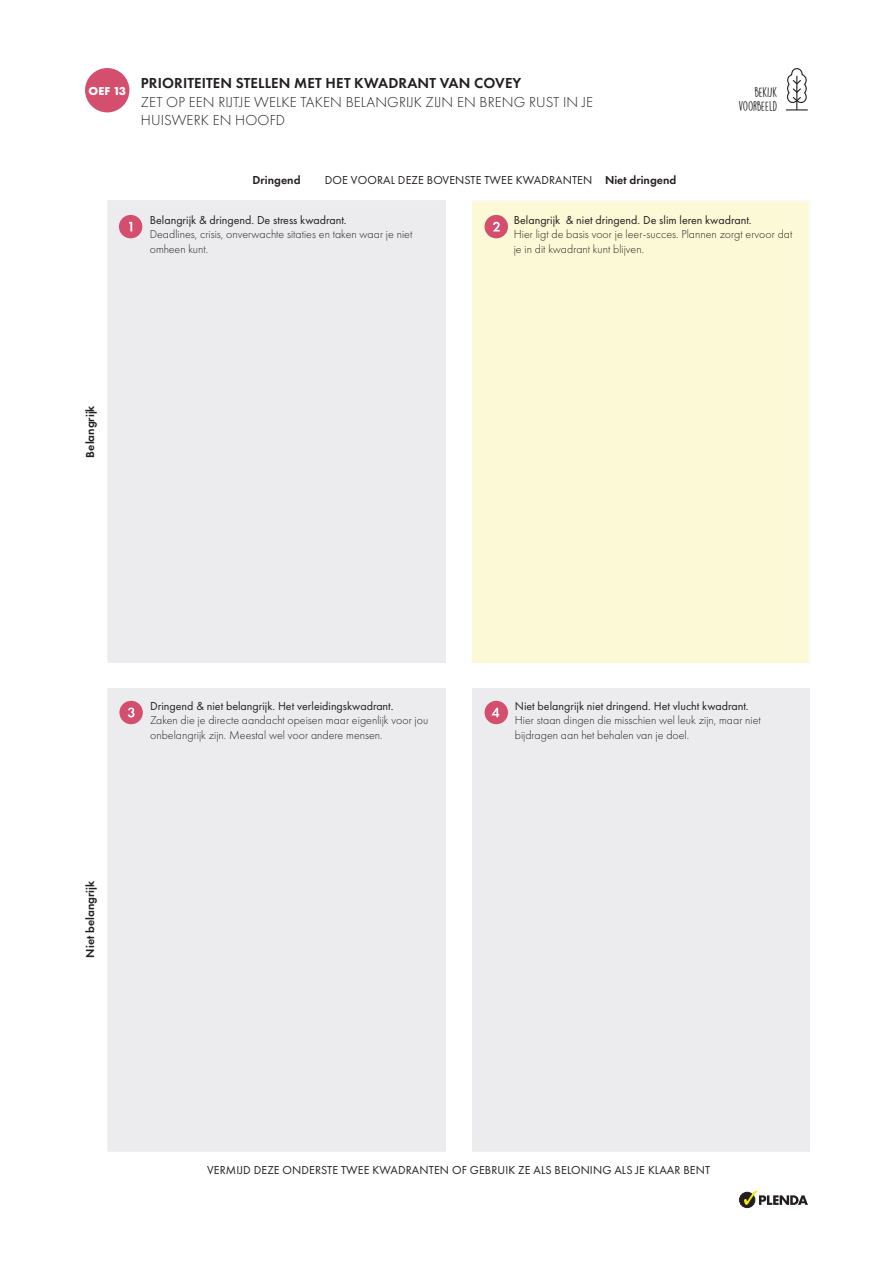
<style>
.page{position:relative;width:893px;height:1263px;background:#fff}
.page>*{position:absolute;margin:0;border:0;box-sizing:border-box;transform-origin:0 0}
.t1{font:300 15px/18.8px "Futura PT";letter-spacing:.01em;color:#231f20}
.Titels{font:600 15px "Futura PT";letter-spacing:.01em;color:#231f20}
.Blauw_demi_-_nadruk{font:12.15px "DK Lemon Yellow Sun";letter-spacing:-.025em;color:#231f20}
.Titels-2{font:300 12px/14.4px "Futura PT";color:#231f20}
.Titels-3{font:12px "Futura PT";color:#231f20}
.Ondertitels{font:12px "Futura PT";letter-spacing:.01em;color:#231f20}
.t2{font:600 12px "Futura PT";color:#231f20}
.t3{font:700 12px "Futura PT";color:#fff}
</style>
<div class="page">
<div style="left:739px;top:1192px;width:16px;height:15px;background:#231f20;border-radius:50%"></div>
<div style="left:739px;top:1192px;width:16px;height:15px;border:1px solid #231f20;border-radius:50%"></div>
<svg style="left:744px;top:1191px;width:64px;height:14px"></svg>
<div style="left:107px;top:200px;width:703px;height:952px;background:#ececee"></div>
<div style="left:458px;top:200px;width:352px;height:476px;background:#fcfad6;border:2px solid #fbfbfb"></div>
<div style="left:485px;top:215px;width:23px;height:23px;background:#d34f6d;border-radius:50%"></div>
<svg style="left:493px;top:222px;width:7px;height:9px"></svg>
<div style="left:119px;top:215px;width:23px;height:23px;background:#d34f6d;border-radius:50%"></div>
<svg style="left:129px;top:222px;width:3px;height:9px"></svg>
<div style="left:446px;top:196px;width:25px;height:961px;background:#fff"></div>
<div style="left:485px;top:701px;width:23px;height:23px;background:#d34f6d;border-radius:50%"></div>
<svg style="left:492px;top:708px;width:7px;height:9px"></svg>
<div style="left:119px;top:701px;width:24px;height:23px;background:#d34f6d;border-radius:50%"></div>
<svg style="left:128px;top:707px;width:7px;height:10px"></svg>
<div style="left:101px;top:663px;width:713px;height:24px;background:#fff"></div>
<div style="left:85px;top:68px;width:44px;height:44px;background:#d34f6d;border-radius:50%"></div>
<svg style="left:785px;top:68px;width:23px;height:42px"></svg>
<p class="Titels" style="left:141px;top:74px;width:382px">PRIORITEITEN STELLEN MET HET KWADRANT VAN COVEY</p>
<p class="t1" style="left:141px;top:92px;width:454px">ZET OP EEN RIJTJE WELKE TAKEN BELANGRIJK ZIJN EN BRENG RUST IN JE<br>HUISWERK EN HOOFD</p>
<p class="t3" style="left:88px;top:83px;width:39px">OEF 13</p>
<p class="Blauw_demi_-_nadruk" style="left:754px;top:84px;width:24px">bekijk</p>
<p class="Blauw_demi_-_nadruk" style="left:738px;top:99px;width:40px">voorbeeld</p>
<p class="t2" style="left:253px;top:172px;width:49px">Dringend</p>
<p class="t2" style="left:605px;top:172px;width:73px">Niet dringend</p>
<p class="Ondertitels" style="left:325px;top:172px;width:269px">DOE VOORAL DEZE BOVENSTE TWEE KWADRANTEN</p>
<p class="Titels-3" style="left:514px;top:213px;width:239px">Belangrijk &amp; niet dringend. De slim leren kwadrant.</p>
<p class="Titels-2" style="left:514px;top:227px;width:280px">Hier ligt de basis voor je leer-succes. Plannen zorgt ervoor dat je in dit kwadrant kunt blijven.</p>
<p class="Titels-3" style="left:150px;top:213px;width:198px">Belangrijk &amp; dringend. De stress kwadrant.</p>
<p class="Titels-2" style="left:150px;top:227px;width:264px">Deadlines, crisis, onverwachte sitaties en taken waar je niet omheen kunt.</p>
<p class="t2" style="left:83px;top:458px;width:54px;rotate:-90deg">Belangrijk</p>
<p class="Titels-3" style="left:150px;top:699px;width:245px">Dringend &amp; niet belangrijk. Het verleidingskwadrant.</p>
<p class="Titels-2" style="left:150px;top:713px;width:280px">Zaken die je directe aandacht opeisen maar eigenlijk voor jou</p>
<p class="Titels-2" style="left:150px;top:728px;width:234px">onbelangrijk zijn. Meestal wel voor andere mensen.</p>
<p class="t2" style="left:83px;top:957px;width:78px;rotate:-90deg">Niet belangrijk</p>
<p class="Titels-3" style="left:515px;top:699px;width:235px">Niet belangrijk niet dringend. Het vlucht kwadrant.</p>
<p class="Titels-2" style="left:515px;top:713px;width:248px">Hier staan dingen die misschien wel leuk zijn, maar niet</p>
<p class="Titels-2" style="left:515px;top:728px;width:176px">bijdragen aan het behalen van je doel.</p>
<p class="Ondertitels" style="left:207px;top:1163px;width:505px">VERMIJD DEZE ONDERSTE TWEE KWADRANTEN OF GEBRUIK ZE ALS BELONING ALS JE KLAAR BENT</p>
</div>
